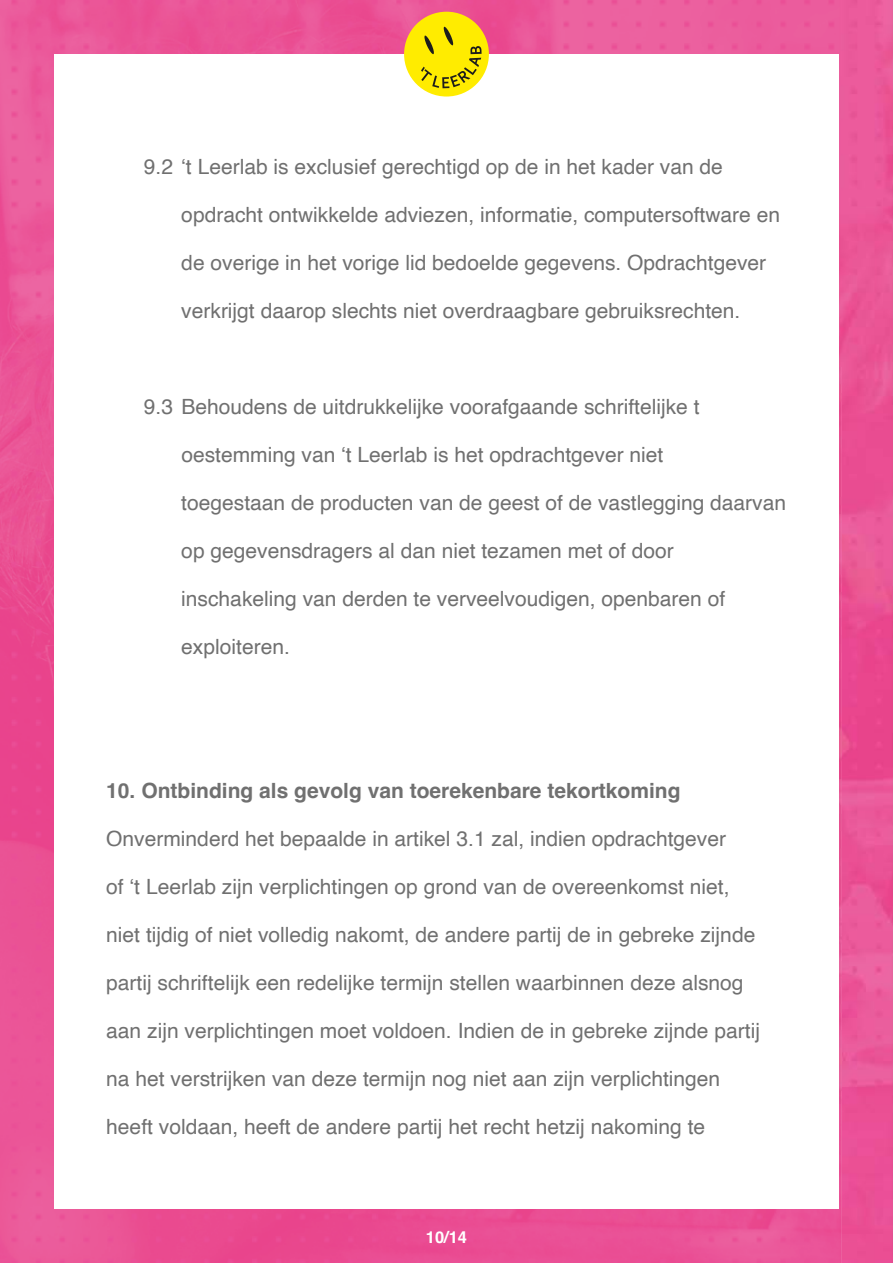
<style>
.page{position:relative;width:893px;height:1263px;background:#fff}
.page>*{position:absolute;margin:0;border:0;box-sizing:border-box;transform-origin:0 0}
.t1{font:21px "Helvetica";color:#707070}
.t2{font:700 21px "Helvetica";color:#707070}
.t3{font:700 16.5px "Helvetica";color:#fff}
</style>
<div class="page">
<img style="left:0;top:0;width:893px;height:1263px">
<div style="left:54px;top:54px;width:785px;height:1155px;background:#fff"></div>
<div style="left:404px;top:12px;width:85px;height:85px;background:#ffec00;border-radius:50%"></div>
<svg style="left:421px;top:26px;width:61px;height:62px"></svg>
<p class="t1" style="left:144px;top:150px;width:581px">9.2 ‘t Leerlab is exclusief gerechtigd op de in het kader van de</p>
<p class="t1" style="left:181px;top:198px;width:600px">opdracht ontwikkelde adviezen, informatie, computersoftware en</p>
<p class="t1" style="left:181px;top:246px;width:586px">de overige in het vorige lid bedoelde gegevens. Opdrachtgever</p>
<p class="t1" style="left:181px;top:294px;width:561px">verkrijgt daarop slechts niet overdraagbare gebruiksrechten.</p>
<p class="t1" style="left:144px;top:390px;width:557px">9.3 Behoudens de uitdrukkelijke voorafgaande schriftelijke t</p>
<p class="t1" style="left:181px;top:438px;width:484px">oestemming van ‘t Leerlab is het opdrachtgever niet</p>
<p class="t1" style="left:181px;top:486px;width:606px">toegestaan de producten van de geest of de vastlegging daarvan</p>
<p class="t1" style="left:181px;top:534px;width:494px">op gegevensdragers al dan niet tezamen met of door</p>
<p class="t1" style="left:181px;top:582px;width:545px">inschakeling van derden te verveelvoudigen, openbaren of</p>
<p class="t1" style="left:181px;top:630px;width:110px">exploiteren.</p>
<p class="t2" style="left:106px;top:778px;width:576px">10. Ontbinding als gevolg van toerekenbare tekortkoming</p>
<p class="t1" style="left:106px;top:822px;width:621px">Onverminderd het bepaalde in artikel 3.1 zal, indien opdrachtgever</p>
<p class="t1" style="left:106px;top:870px;width:625px">of ‘t Leerlab zijn verplichtingen op grond van de overeenkomst niet,</p>
<p class="t1" style="left:106px;top:918px;width:650px">niet tijdig of niet volledig nakomt, de andere partij de in gebreke zijnde</p>
<p class="t1" style="left:106px;top:966px;width:639px">partij schriftelijk een redelijke termijn stellen waarbinnen deze alsnog</p>
<p class="t1" style="left:106px;top:1015px;width:655px">aan zijn verplichtingen moet voldoen. Indien de in gebreke zijnde partij</p>
<p class="t1" style="left:106px;top:1063px;width:615px">na het verstrijken van deze termijn nog niet aan zijn verplichtingen</p>
<p class="t1" style="left:106px;top:1111px;width:600px">heeft voldaan, heeft de andere partij het recht hetzij nakoming te</p>
<p class="t3" style="left:426px;top:1227px;width:43px">10/14</p>
</div>
